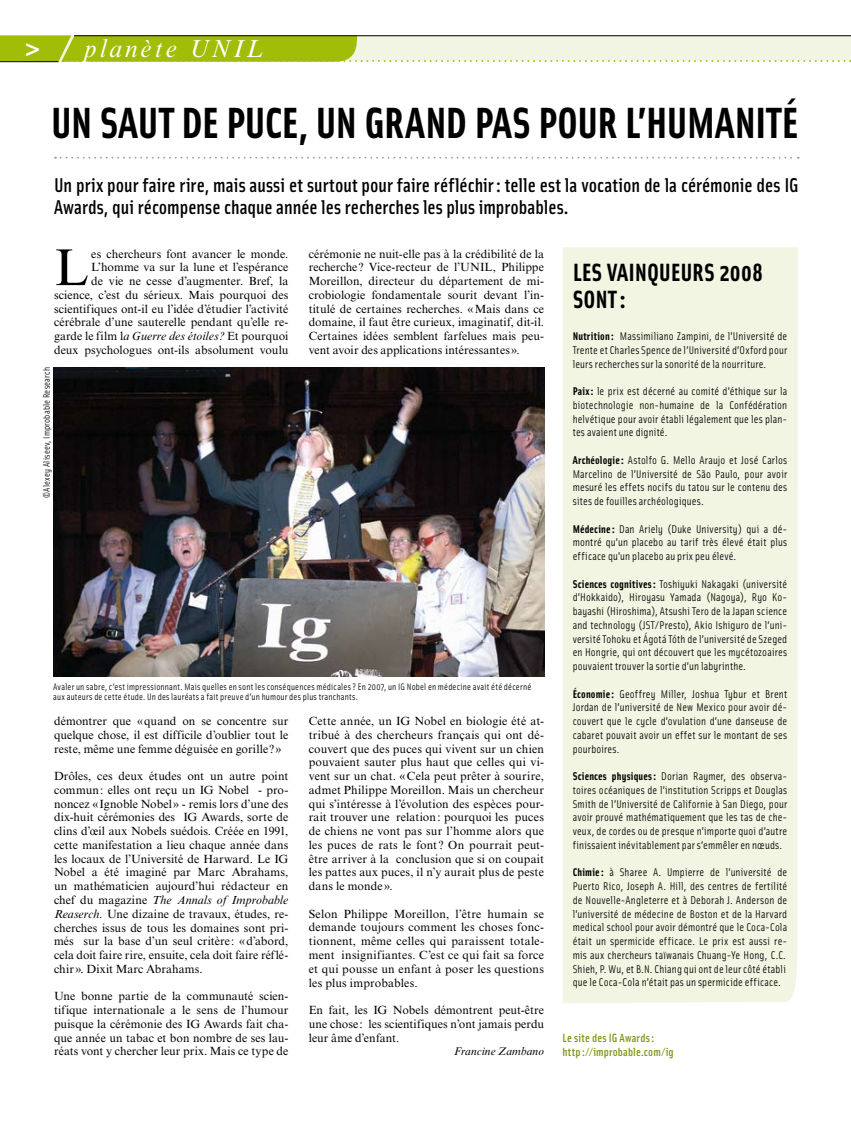
<style>
.page{position:relative;width:851px;height:1134px;background:#fff}
.page>*{position:absolute;margin:0;border:0;box-sizing:border-box;transform-origin:0 0}
.t1{font:51.88px "Times New Roman MT Std";color:#000}
.t2{font:700 43.75px "Solex";letter-spacing:-.02em;color:#000}
.t3{font:700 25px/27.5px "Solex";letter-spacing:-.01em;color:#000}
.t4{font:italic 25px "Times New Roman MT Std";letter-spacing:.12em;color:#fff}
.t5{font:500 20px/22.5px "Solex";color:#000}
.t6{font:11.88px/13.8px "Times New Roman MT Std";letter-spacing:.005em;color:#000;text-align:justify}
.t7{font:500 11.88px/13.8px "Solex";letter-spacing:.015em;color:#7c9310}
.t8{font:11.25px/13.8px "Solex";letter-spacing:.015em;color:#000;text-align:justify}
.t9{font:italic 11.25px "Times New Roman MT Std";letter-spacing:.01em;color:#000}
.t10{font:9.38px/10px "Solex";letter-spacing:.02em;color:#000}
.s1{font-family:"Frutiger LT Std";font-weight:700;font-style:normal}
.s2{font-style:italic}
.s3{font-weight:700}
</style>
<div class="page">
<svg style="left:0;top:35px;width:850px;height:27px;background:#cedb85"></svg>
<hr style="left:74px;top:35px;width:776px;height:1px;background:#000">
<div style="left:562px;top:247px;width:235px;height:756px;background:#f2f5e2"></div>
<svg style="left:55px;top:157px;width:743px;height:2px"></svg>
<img style="left:53px;top:368px;width:491px;height:309px">
<h3 class="t4" style="left:25px;top:35px;width:239px"><span class="s1">&gt;</span> planète UNIL</h3>
<h2 class="t2" style="left:51px;top:94px;width:749px">un saut de puce, un grand pas pour l’humanité</h2>
<h3 class="t5" style="left:54px;top:173px;width:746px">Un prix pour faire rire, mais aussi et surtout pour faire réfléchir: telle est la vocation de la cérémonie des IG<br>Awards, qui récompense chaque année les recherches les plus improbables.</h3>
<p class="t6" style="left:54px;top:247px;width:236px;text-align:right">es chercheurs font avancer le monde.<br>L’homme va sur la lune et l’espérance<br>de vie ne cesse d’augmenter. Bref, la science, c’est du sérieux. Mais pourquoi des scientifiques ont-il eu l’idée d’étudier l’activité cérébrale d’une sauterelle pendant qu’elle re&shy;garde le film l<span class="s2">a Guerre des étoiles?</span> Et pourquoi deux psychologues ont-ils absolument voulu</p>
<h1 class="t1" style="left:54px;top:238px;width:36px">L</h1>
<p class="t10" style="left:41px;top:498px;width:132px;rotate:-90deg">©Alexey Aliseev, Improbable Research</p>
<p class="t6" style="left:309px;top:247px;width:237px">cérémonie ne nuit-elle pas à la crédibilité de la recherche? Vice-recteur de l’UNIL, Philippe Moreillon, directeur du département de mi&shy;crobiologie fondamentale sourit devant l’in&shy;titulé de certaines recherches. «Mais dans ce domaine, il faut être curieux, imaginatif, dit-il.<br>Certaines idées semblent farfelues mais peu&shy;vent avoir des applications intéressantes».</p>
<p class="t10" style="left:53px;top:681px;width:479px">Avaler un sabre, c’est impressionnant. Mais quelles en sont les conséquences médicales ? En 2007, un IG Nobel en médecine avait été décerné aux auteurs de cette étude. Un des lauréats a fait preuve d’un humour des plus tranchants.</p>
<p class="t6" style="left:54px;top:714px;width:236px">démontrer que «quand on se concentre sur quelque chose, il est difficile d’oublier tout le reste, même une femme déguisée en gorille?»</p>
<p class="t6" style="left:54px;top:769px;width:236px">Drôles, ces deux études ont un autre point commun: elles ont reçu un IG Nobel - pro&shy;noncez «Ignoble Nobel» - remis lors d’une des dix-huit cérémonies des IG Awards, sorte de clins d’œil aux Nobels suédois. Créée en 1991, cette manifestation a lieu chaque année dans les locaux de l’Université de Harward. Le IG Nobel a été imaginé par Marc Abrahams, un mathématicien aujourd’hui rédacteur en chef du magazine <span class="s2">The Annals of Improbable Reaserch.</span> Une dizaine de travaux, études, re&shy;cherches issus de tous les domaines sont pri&shy;més sur la base d’un seul critère: «d’abord, cela doit faire rire, ensuite, cela doit faire réflé&shy;chir». Dixit Marc Abrahams.</p>
<p class="t6" style="left:54px;top:989px;width:236px">Une bonne partie de la communauté scien&shy;tifique internationale a le sens de l’humour puisque la cérémonie des IG Awards fait cha&shy;que année un tabac et bon nombre de ses lau&shy;réats vont y chercher leur prix. Mais ce type de</p>
<p class="t6" style="left:309px;top:714px;width:237px">Cette année, un IG Nobel en biologie été at&shy;tribué à des chercheurs français qui ont dé&shy;couvert que des puces qui vivent sur un chien pouvaient sauter plus haut que celles qui vi&shy;vent sur un chat. «Cela peut prêter à sourire, admet Philippe Moreillon. Mais un chercheur qui s’intéresse à l’évolution des espèces pour&shy;rait trouver une relation: pourquoi les puces de chiens ne vont pas sur l’homme alors que les puces de rats le font? On pourrait peut&shy;être arriver à la conclusion que si on coupait les pattes aux puces, il n’y aurait plus de peste dans le monde ».</p>
<p class="t6" style="left:309px;top:907px;width:237px">Selon Philippe Moreillon, l’être humain se demande toujours comment les choses fonc&shy;tionnent, même celles qui paraissent totale&shy;ment insignifiantes. C’est ce qui fait sa force et qui pousse un enfant à poser les questions les plus improbables.</p>
<p class="t6" style="left:309px;top:1003px;width:237px">En fait, les IG Nobels démontrent peut-être une chose: les scientifiques n’ont jamais perdu leur âme d’enfant.</p>
<p class="t9" style="left:454px;top:1045px;width:91px">Francine Zambano</p>
<h3 class="t3" style="left:572px;top:257px;width:192px">Les vainqueurs 2008 sont:</h3>
<p class="t8" style="left:572px;top:329px;width:216px"><span class="s3">Nutrition :</span> Massimiliano Zampini, de l’Université de Trente et Charles Spence de l’Université d’Oxford pour leurs recherches sur la sonorité de la nourriture.</p>
<p class="t8" style="left:572px;top:384px;width:216px"><span class="s3">Paix:</span> le prix est décerné au comité d’éthique sur la biotechnologie non-humaine de la Confédération helvétique pour avoir établi légalement que les plan&shy;tes avaient une dignité.</p>
<p class="t8" style="left:572px;top:453px;width:216px"><span class="s3">Archéologie:</span> Astolfo G. Mello Araujo et José Carlos Marcelino de l’Université de São Paulo, pour avoir mesuré les effets nocifs du tatou sur le contenu des sites de fouilles archéologiques.</p>
<p class="t8" style="left:572px;top:521px;width:216px"><span class="s3">Médecine:</span> Dan Ariely (Duke University) qui a dé&shy;montré qu’un placebo au tarif très élevé était plus efficace qu’un placebo au prix peu élevé.</p>
<p class="t8" style="left:572px;top:576px;width:216px"><span class="s3">Sciences cognitives:</span> Toshiyuki Nakagaki (université d’Hokkaido), Hiroyasu Yamada (Nagoya), Ryo Ko&shy;bayashi (Hiroshima), Atsushi Tero de la Japan science and technology (JST/Presto), Akio Ishiguro de l’uni&shy;versité Tohoku et Ágotá Tóth de l’université de Szeged en Hongrie, qui ont découvert que les mycétozoaires pouvaient trouver la sortie d’un labyrinthe.</p>
<p class="t8" style="left:572px;top:686px;width:216px"><span class="s3">Économie:</span> Geoffrey Miller, Joshua Tybur et Brent Jordan de l’université de New Mexico pour avoir dé&shy;couvert que le cycle d’ovulation d’une danseuse de cabaret pouvait avoir un effet sur le montant de ses pourboires.</p>
<p class="t8" style="left:572px;top:769px;width:216px"><span class="s3">Sciences physiques:</span> Dorian Raymer, des observa&shy;toires océaniques de l’institution Scripps et Douglas Smith de l’Université de Californie à San Diego, pour avoir prouvé mathématiquement que les tas de che&shy;veux, de cordes ou de presque n’importe quoi d’autre finissaient inévitablement par s’emmêler en nœuds.</p>
<p class="t8" style="left:572px;top:865px;width:216px"><span class="s3">Chimie:</span> à Sharee A. Umpierre de l’université de Puerto Rico, Joseph A. Hill, des centres de fertilité de Nouvelle-Angleterre et à Deborah J. Anderson de l’université de médecine de Boston et de la Harvard medical school pour avoir démontré que le Coca-Cola était un spermicide efficace. Le prix est aussi re&shy;mis aux chercheurs taïwanais Chuang-Ye Hong, C.C.<br>Shieh, P. Wu, et B.N. Chiang qui ont de leur côté établi que le Coca-Cola n’était pas un spermicide efficace.</p>
<p class="t7" style="left:562px;top:1031px;width:113px">Le site des IG Awards: http ://improbable.com/ig</p>
</div>
